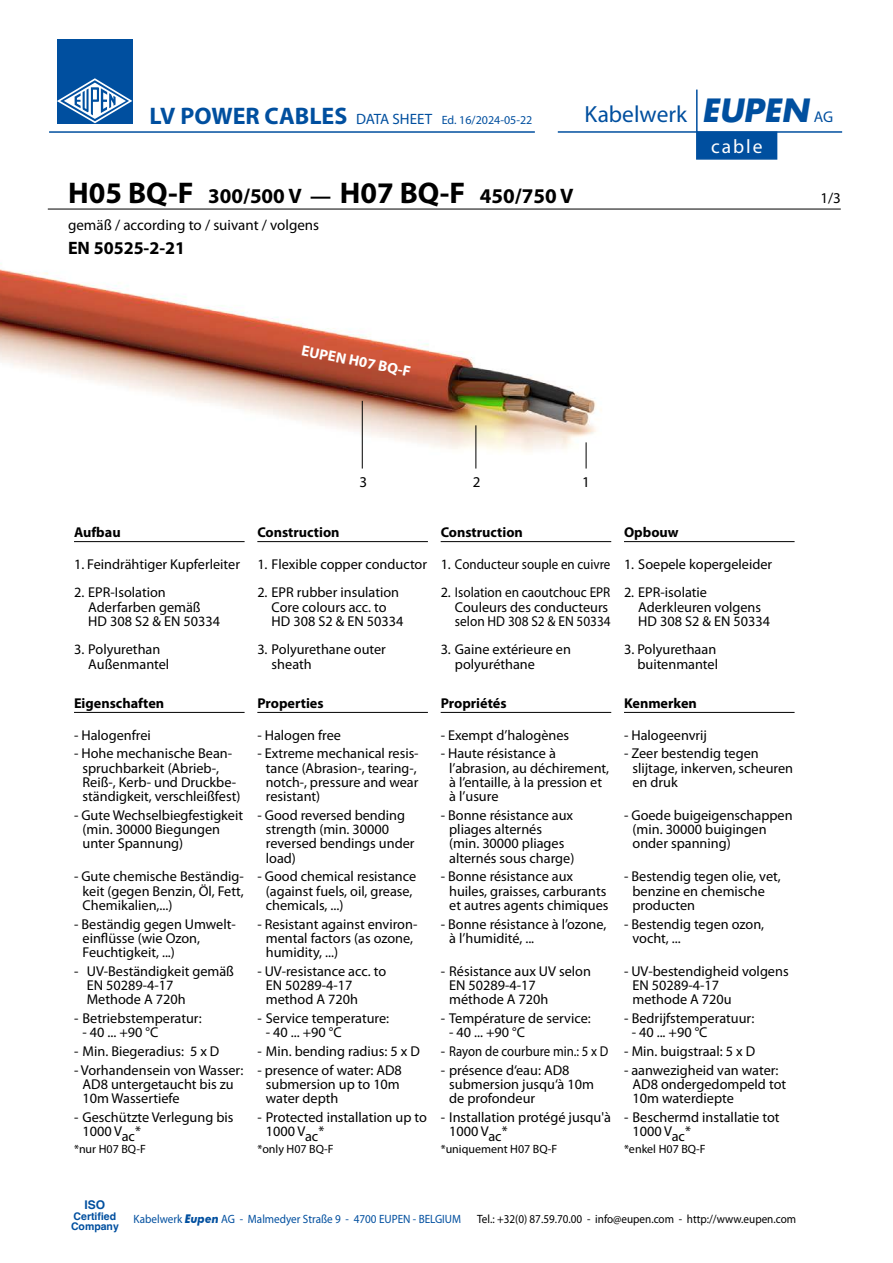
<style>
.page{position:relative;width:893px;height:1263px;background:#fff}
.page>*{position:absolute;margin:0;border:0;box-sizing:border-box;transform-origin:0 0}
.t1{font:23.4px "Myriad";color:#004f9f}
.t2{font:700 21px "Myriad Pro";color:#000}
.t3{font:19.5px "Myriad";letter-spacing:.1em;color:#fff}
.t4{font:700 18px "Myriad Pro";color:#000}
.t5{font:15px "Myriad Pro";color:#000}
.t6{font:700 15px "Myriad Pro";color:#fff}
.t7{font:14.25px/14.2px "Myriad Pro";color:#000}
.t8{font:700 14.25px "Myriad Pro";color:#000}
.t9{font:12px "Myriad Pro";color:#000;scale:.93 1}
.t10{font:12px "Myriad Pro";color:#000}
.t11{font:12px "Myriad Pro";color:#004f9f;scale:.93 1}
.t12{font:12px "Myriad Pro";color:#004f9f}
.t13{font:700 12px "Helvetica";color:#004f9f}
.t14{font:700 10.5px/10.5px "Helvetica";color:#004f9f}
.s1{font-weight:700;font-size:24px}
.s2{font-size:15px}
.s3{font-family:"Futura";font-weight:700;font-style:italic;font-size:31.2px}
.s4{font-size:15.6px}
.s5{font-size:30px}
.s6{font-family:"Futura BT";font-weight:700;font-style:italic}
</style>
<div class="page">
<img style="left:0;top:208px;width:725px;height:261px">
<hr style="left:362px;top:401px;width:1px;height:67px;background:#000">
<hr style="left:475px;top:425px;width:1px;height:43px;background:#000">
<svg style="left:586px;top:442px;width:1px;height:26px"></svg>
<svg style="left:696px;top:89px;width:82px;height:71px"></svg>
<hr style="left:558px;top:131px;width:284px;height:2px;background:#004f9f">
<hr style="left:49px;top:131px;width:486px;height:2px;background:#004f9f">
<hr style="left:34px;top:265px;width:800px;height:1px;background:#004f9f">
<div style="left:57px;top:39px;width:75px;height:85px;background:#004f9f"></div>
<svg style="left:57px;top:78px;width:75px;height:45px"></svg>
<hr style="left:74px;top:541px;width:171px;height:1px;background:#000">
<hr style="left:74px;top:712px;width:171px;height:1px;background:#000">
<hr style="left:257px;top:541px;width:171px;height:1px;background:#000">
<hr style="left:257px;top:712px;width:171px;height:1px;background:#000">
<hr style="left:441px;top:541px;width:170px;height:1px;background:#000">
<hr style="left:441px;top:712px;width:170px;height:1px;background:#000">
<hr style="left:624px;top:541px;width:171px;height:1px;background:#000">
<hr style="left:624px;top:712px;width:171px;height:1px;background:#000">
<hr style="left:48px;top:209px;width:793px;height:1px;background:#000">
<p class="t12" style="left:150px;top:112px;width:384px"><span class="s1">LV POWER CABLES</span> <span class="s2">DATA SHEET</span> Ed. 16/2024-05-22</p>
<h1 class="t1" style="left:585px;top:102px;width:250px">Kabelwerk <span class="s3">EUPEN</span> <span class="s4">AG</span></h1>
<h2 class="t2" style="left:68px;top:182px;width:507px"><span class="s5">H05 BQ-F</span> 300/500 V — <span class="s5">H07 BQ-F</span> 450/750 V</h2>
<p class="t5" style="left:68px;top:216px;width:253px">gemäß / according to / suivant / volgens</p>
<p class="t4" style="left:68px;top:236px;width:119px">EN 50525-2-21</p>
<p class="t6" style="left:303px;top:341px;width:113px;rotate:11deg">EUPEN H07 BQ-F</p>
<h3 class="t3" style="left:711px;top:136px;width:53px">cable</h3>
<p class="t5" style="left:820px;top:189px;width:22px">1/3</p>
<p class="t5" style="left:359px;top:473px;width:9px">3</p>
<p class="t5" style="left:473px;top:473px;width:9px">2</p>
<p class="t5" style="left:582px;top:473px;width:9px">1</p>
<p class="t8" style="left:74px;top:523px;width:48px">Aufbau</p>
<p class="t7" style="left:74px;top:557px;width:167px">1. Feindrähtiger Kupferleiter</p>
<p class="t7" style="left:88px;top:585px;width:133px;text-indent:-14px">2. EPR-Isolation<br>Aderfarben gemäß<br>HD 308 S2 &amp; EN 50334</p>
<p class="t7" style="left:88px;top:642px;width:82px;text-indent:-14px">3. Polyurethan<br>Außenmantel</p>
<p class="t8" style="left:74px;top:694px;width:92px">Eigenschaften</p>
<p class="t7" style="left:74px;top:727px;width:78px">- Halogenfrei</p>
<p class="t7" style="left:83px;top:746px;width:159px;text-indent:-9px">- Hohe mechanische Bean&shy;spruchbarkeit (Abrieb-,<br>Reiß-, Kerb- und Druckbe&shy;ständigkeit, verschleißfest)</p>
<p class="t7" style="left:83px;top:808px;width:162px;text-indent:-9px">- Gute Wechselbiegfestigkeit (min. 30000 Biegungen unter Spannung)</p>
<p class="t7" style="left:83px;top:869px;width:163px;text-align:justify;text-indent:-9px">- Gute chemische Beständig&shy;keit (gegen Benzin, Öl, Fett, Chemikalien,...)</p>
<p class="t7" style="left:83px;top:916px;width:155px;text-indent:-9px">- Beständig gegen Umwelt&shy;einflüsse (wie Ozon,<br>Feuchtigkeit, ...)</p>
<p class="t7" style="left:87px;top:964px;width:149px;text-indent:-13px">- UV-Beständigkeit gemäß<br>EN 50289-4-17<br>Methode A 720h</p>
<p class="t7" style="left:74px;top:1011px;width:129px">- Betriebstemperatur:</p>
<p class="t7" style="left:83px;top:1025px;width:77px">- 40 ... +90 °C</p>
<p class="t7" style="left:74px;top:1044px;width:147px">- Min. Biegeradius: 5 x D</p>
<p class="t7" style="left:83px;top:1063px;width:162px;text-indent:-9px">- Vorhandensein von Wasser:<br>AD8 untergetaucht bis zu<br>10m Wassertiefe</p>
<p class="t7" style="left:83px;top:1110px;width:152px;text-indent:-9px">- Geschützte Verlegung bis<br>1000 Vac*</p>
<p class="t10" style="left:74px;top:1141px;width:73px">*nur H07 BQ-F</p>
<p class="t8" style="left:257px;top:523px;width:84px">Construction</p>
<p class="t7" style="left:257px;top:557px;width:171px">1. Flexible copper conductor</p>
<p class="t7" style="left:272px;top:585px;width:133px;text-indent:-14px">2. EPR rubber insulation<br>Core colours acc. to<br>HD 308 S2 &amp; EN 50334</p>
<p class="t7" style="left:272px;top:642px;width:116px;text-indent:-14px">3. Polyurethane outer sheath</p>
<p class="t8" style="left:257px;top:694px;width:68px">Properties</p>
<p class="t7" style="left:257px;top:727px;width:85px">- Halogen free</p>
<p class="t7" style="left:266px;top:746px;width:154px;text-indent:-9px">- Extreme mechanical resis&shy;tance (Abrasion-, tearing-, notch-, pressure and wear resistant)</p>
<p class="t7" style="left:266px;top:808px;width:150px;text-indent:-9px">- Good reversed bending strength (min. 30000 reversed bendings under load)</p>
<p class="t7" style="left:266px;top:869px;width:152px;text-indent:-9px">- Good chemical resistance (against fuels, oil, grease, chemicals, ...)</p>
<p class="t7" style="left:266px;top:916px;width:153px;text-indent:-9px">- Resistant against environ&shy;mental factors (as ozone, humidity, ...)</p>
<p class="t7" style="left:266px;top:964px;width:122px;text-indent:-9px">- UV-resistance acc. to<br>EN 50289-4-17 method A 720h</p>
<p class="t7" style="left:257px;top:1011px;width:133px">- Service temperature:</p>
<p class="t7" style="left:266px;top:1025px;width:77px">- 40 ... +90 °C</p>
<p class="t7" style="left:257px;top:1044px;width:164px">- Min. bending radius: 5 x D</p>
<p class="t7" style="left:266px;top:1063px;width:138px;text-indent:-9px">- presence of water: AD8 submersion up to 10m water depth</p>
<p class="t7" style="left:266px;top:1110px;width:163px;text-indent:-9px">- Protected installation up to<br>1000 Vac*</p>
<p class="t10" style="left:257px;top:1141px;width:78px">*only H07 BQ-F</p>
<p class="t8" style="left:441px;top:523px;width:84px">Construction</p>
<p class="t7" style="left:441px;top:557px;width:171px">1. Conducteur souple en cuivre</p>
<p class="t7" style="left:455px;top:585px;width:157px;text-indent:-14px">2. Isolation en caoutchouc EPR<br>Couleurs des conducteurs selon HD 308 S2 &amp; EN 50334</p>
<p class="t7" style="left:455px;top:642px;width:118px;text-indent:-14px">3. Gaine extérieure en polyuréthane</p>
<p class="t8" style="left:441px;top:694px;width:67px">Propriétés</p>
<p class="t7" style="left:441px;top:727px;width:130px">- Exempt d’halogènes</p>
<p class="t7" style="left:449px;top:746px;width:161px;text-indent:-9px">- Haute résistance à l’abrasion, au déchirement, à l’entaille, à la pression et à l’usure</p>
<p class="t7" style="left:449px;top:808px;width:127px;text-indent:-9px">- Bonne résistance aux pliages alternés (min. 30000 pliages alternés sous charge)</p>
<p class="t7" style="left:449px;top:869px;width:161px;text-indent:-9px">- Bonne résistance aux huiles, graisses, carburants et autres agents chimiques</p>
<p class="t7" style="left:449px;top:916px;width:159px;text-indent:-9px">- Bonne résistance à l’ozone, à l’humidité, ...</p>
<p class="t7" style="left:449px;top:964px;width:143px;text-indent:-9px">- Résistance aux UV selon<br>EN 50289-4-17 méthode A 720h</p>
<p class="t7" style="left:441px;top:1011px;width:152px">- Température de service:</p>
<p class="t7" style="left:449px;top:1025px;width:77px">- 40 ... +90 °C</p>
<p class="t7" style="left:441px;top:1044px;width:169px">- Rayon de courbure min.: 5 x D</p>
<p class="t7" style="left:449px;top:1063px;width:146px;text-indent:-9px">- présence d‘eau: AD8 submersion jusqu‘à 10m de profondeur</p>
<p class="t7" style="left:449px;top:1110px;width:163px;text-indent:-9px">- Installation protégé jusqu'à<br>1000 Vac*</p>
<p class="t10" style="left:441px;top:1141px;width:118px">*uniquement H07 BQ-F</p>
<p class="t8" style="left:624px;top:523px;width:56px">Opbouw</p>
<p class="t7" style="left:624px;top:557px;width:150px">1. Soepele kopergeleider</p>
<p class="t7" style="left:638px;top:585px;width:133px;text-indent:-14px">2. EPR-isolatie<br>Aderkleuren volgens<br>HD 308 S2 &amp; EN 50334</p>
<p class="t7" style="left:624px;top:642px;width:95px;text-align:right">3. Polyurethaan buitenmantel</p>
<p class="t8" style="left:624px;top:694px;width:74px">Kenmerken</p>
<p class="t7" style="left:624px;top:727px;width:85px">- Halogeenvrij</p>
<p class="t7" style="left:632px;top:746px;width:162px;text-indent:-9px">- Zeer bestendig tegen slijtage, inkerven, scheuren en druk</p>
<p class="t7" style="left:632px;top:808px;width:162px;text-indent:-9px">- Goede buigeigenschappen (min. 30000 buigingen onder spanning)</p>
<p class="t7" style="left:632px;top:869px;width:150px;text-indent:-9px">- Bestendig tegen olie, vet, benzine en chemische producten</p>
<p class="t7" style="left:632px;top:916px;width:133px;text-indent:-9px">- Bestendig tegen ozon, vocht, ...</p>
<p class="t7" style="left:632px;top:964px;width:158px;text-indent:-9px">- UV-bestendigheid volgens<br>EN 50289-4-17<br>methode A 720u</p>
<p class="t7" style="left:624px;top:1011px;width:132px">- Bedrijfstemperatuur:</p>
<p class="t7" style="left:632px;top:1025px;width:77px">- 40 ... +90 °C</p>
<p class="t7" style="left:624px;top:1044px;width:133px">- Min. buigstraal: 5 x D</p>
<p class="t7" style="left:632px;top:1063px;width:155px;text-indent:-9px">- aanwezigheid van water:<br>AD8 ondergedompeld tot<br>10m waterdiepte</p>
<p class="t7" style="left:632px;top:1110px;width:149px;text-indent:-9px">- Beschermd installatie tot<br>1000 Vac*</p>
<p class="t10" style="left:624px;top:1141px;width:83px">*enkel H07 BQ-F</p>
<p class="t13" style="left:85px;top:1198px;width:22px">ISO</p>
<p class="t14" style="left:71px;top:1212px;width:49px">Certified<br>Company</p>
<p class="t11" style="left:134px;top:1211px;width:354px">Kabelwerk <span class="s6">Eupen</span> AG - Malmedyer Straße 9 - 4700 EUPEN - BELGIUM</p>
<p class="t9" style="left:477px;top:1211px;width:344px">Tel.: +32(0) 87.59.70.00 - info@eupen.com - http://www.eupen.com</p>
</div>
